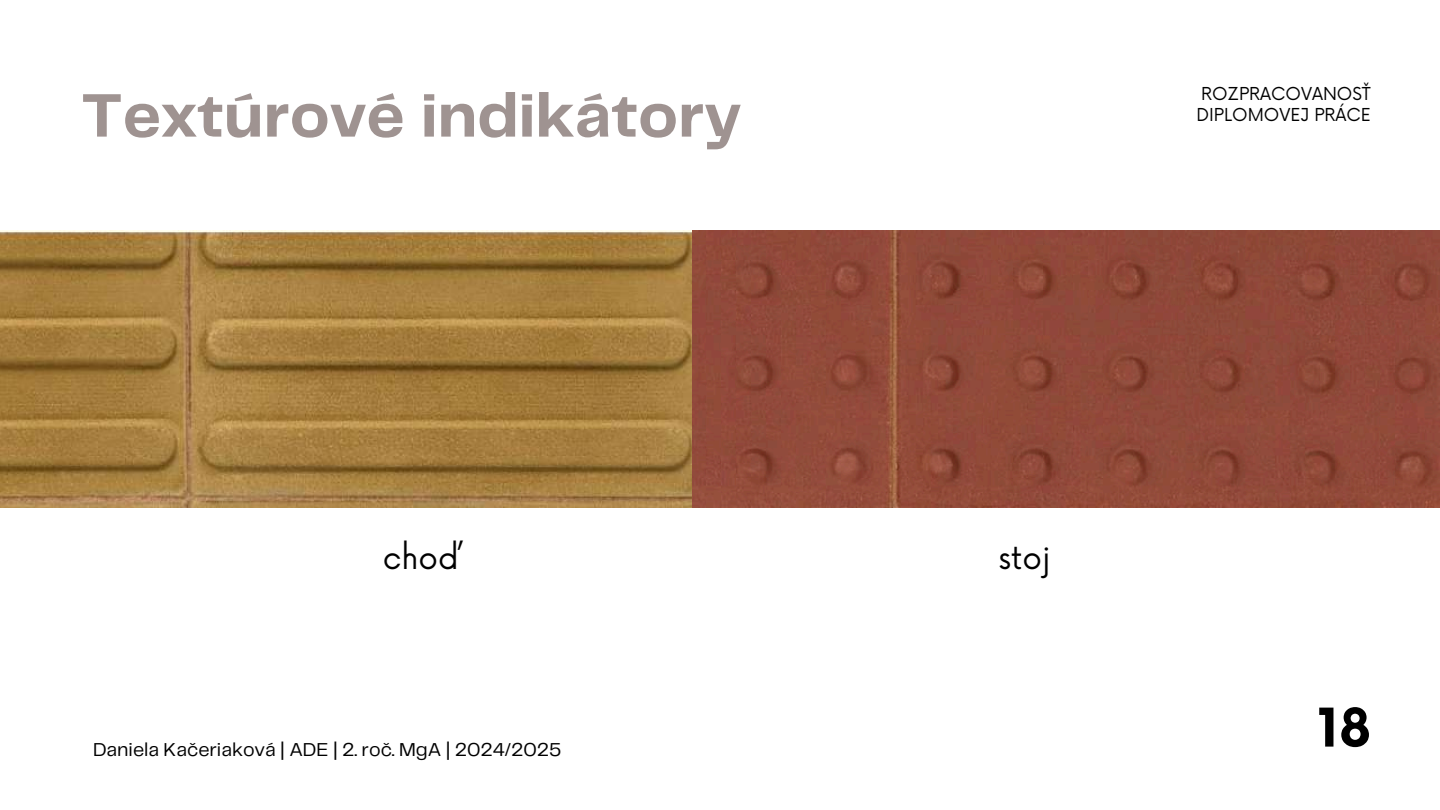
<style>
.page{position:relative;width:1440px;height:810px;background:#fff}
.page>*{position:absolute;margin:0;border:0;box-sizing:border-box;transform-origin:0 0}
.t1{font:700 63.7px "Telegraf";color:#9f9391}
.t2{font:700 52px "Now";color:#000}
.t3{font:31px "Now";color:#000}
.t4{font:19.4px "Telegraf";color:#000}
.t5{font:17.4px/21px "Now";color:#000}
</style>
<div class="page">
<img style="left:0;top:231px;width:1440px;height:277px">
<h1 class="t1" style="left:81px;top:88px;width:662px">Textúrové indikátory</h1>
<p class="t5" style="left:1196px;top:84px;width:176px">ROZPRACOVANOSŤ<br>DIPLOMOVEJ PRÁCE</p>
<h3 class="t3" style="left:383px;top:541px;width:81px">choď</h3>
<h3 class="t3" style="left:998px;top:541px;width:54px">stoj</h3>
<p class="t4" style="left:93px;top:741px;width:470px">Daniela Kačeriaková | ADE | 2. roč. MgA | 2024/2025</p>
<h2 class="t2" style="left:1318px;top:700px;width:55px">18</h2>
</div>
